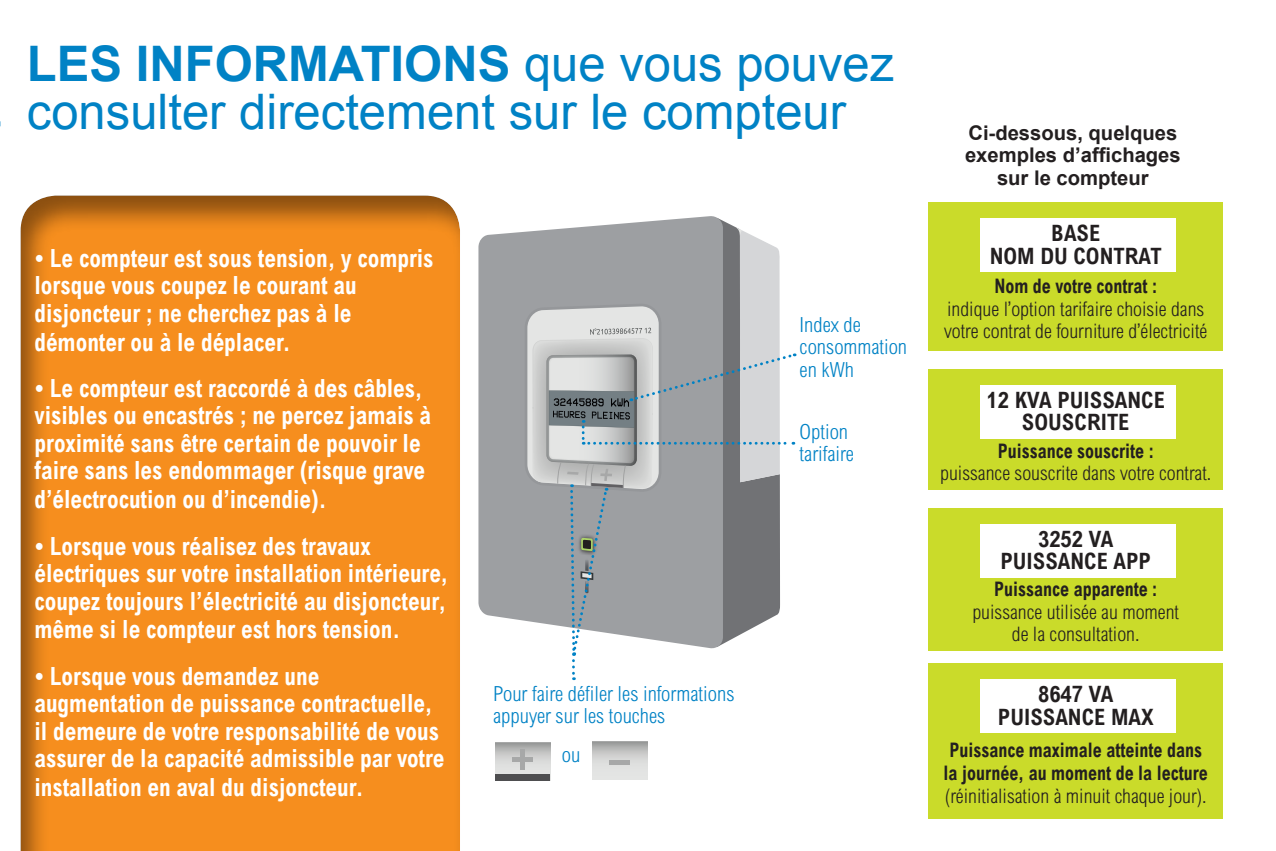
<style>
.page{position:relative;width:1276px;height:851px;background:#fff}
.page>*{position:absolute;margin:0;border:0;box-sizing:border-box;transform-origin:0 0}
.t1{font:49px "Arial";color:#0082c5}
.t2{font:700 49px "Arial";color:#0082c5}
.t3{font:700 condensed 25px/27.8px "Arial";color:#fff;scale:.93 1}
.t4{font:700 condensed 22.5px "Arial";color:#231f20}
.t5{font:300 condensed 20.75px/22.2px "Arial MT Std";color:#0082c5}
.t6{font:700 20.25px/22.5px "Arial";color:#231f20;text-align:center}
.t7{font:300 condensed 20px/22.5px "Arial MT Std";color:#231f20}
.t8{font:700 condensed 20px "Arial";color:#231f20;scale:.9 1}
.s1{font-weight:400}
</style>
<div class="page">
<div style="left:17px;top:175px;width:445px;height:675px;background:#231f20;opacity:.5"></div>
<svg style="left:478px;top:216px;width:239px;height:400px;background:#a5a7aa"></svg>
<div style="left:493px;top:450px;width:30px;height:171px;background:#9d9fa2"></div>
<svg style="left:495px;top:742px;width:55px;height:31px;background:#c7c8c7"></svg>
<div style="left:495px;top:773px;width:55px;height:7px;background:#4e4e50"></div>
<div style="left:520px;top:748px;width:5px;height:21px;background:#a7a8a8"></div>
<div style="left:512px;top:756px;width:21px;height:5px;background:#a7a8a8"></div>
<svg style="left:592px;top:741px;width:55px;height:38px;background:#cdcdcd"></svg>
<div style="left:609px;top:759px;width:21px;height:5px;background:#a7a8a8"></div>
<svg style="left:523px;top:218px;width:272px;height:462px"></svg>
<div style="left:928px;top:202px;width:295px;height:149px;background:#cadb2a"></div>
<div style="left:980px;top:218px;width:195px;height:54px;background:#fff"></div>
<div style="left:928px;top:368px;width:295px;height:121px;background:#cadb2a"></div>
<div style="left:980px;top:385px;width:195px;height:53px;background:#fff"></div>
<div style="left:928px;top:507px;width:295px;height:143px;background:#cadb2a"></div>
<div style="left:980px;top:524px;width:195px;height:53px;background:#fff"></div>
<div style="left:928px;top:663px;width:295px;height:155px;background:#cadb2a"></div>
<div style="left:980px;top:679px;width:195px;height:53px;background:#fff"></div>
<p class="t2" style="left:27px;top:32px;width:869px">LES INFORMATIONS <span class="s1">que vous pouvez</span></p>
<p class="t1" style="left:27px;top:80px;width:820px">consulter directement sur le compteur</p>
<p class="t3" style="left:34px;top:244px;width:431px">• Le compteur est sous tension, y compris lorsque vous coupez le courant au disjoncteur ; ne cherchez pas à le démonter ou à le déplacer.</p>
<p class="t3" style="left:34px;top:374px;width:428px">• Le compteur est raccordé à des câbles, visibles ou encastrés ; ne percez jamais à proximité sans être certain de pouvoir le faire sans les endommager (risque grave d’électrocution ou d’incendie).</p>
<p class="t3" style="left:34px;top:531px;width:447px">• Lorsque vous réalisez des travaux électriques sur votre installation intérieure, coupez toujours l’électricité au disjoncteur, même si le compteur est hors tension.</p>
<p class="t3" style="left:34px;top:662px;width:442px">• Lorsque vous demandez une augmentation de puissance contractuelle, il demeure de votre responsabilité de vous assurer de la capacité admissible par votre installation en aval du disjoncteur.</p>
<p class="t5" style="left:493px;top:682px;width:243px">Pour faire défiler les informations</p>
<p class="t5" style="left:493px;top:704px;width:173px">appuyer sur les touches</p>
<p class="t5" style="left:562px;top:743px;width:20px">ou</p>
<p class="t5" style="left:799px;top:313px;width:63px">Index de</p>
<p class="t5" style="left:799px;top:336px;width:109px">consommation</p>
<p class="t5" style="left:799px;top:358px;width:56px">en kWh</p>
<p class="t5" style="left:799px;top:420px;width:56px">Option tarifaire</p>
<p class="t6" style="left:965px;top:122px;width:217px">Ci-dessous, quelques exemples d’affichages sur le compteur</p>
<p class="t4" style="left:1051px;top:220px;width:51px">BASE</p>
<p class="t4" style="left:989px;top:243px;width:174px">NOM DU CONTRAT</p>
<p class="t8" style="left:994px;top:274px;width:182px">Nom de votre contrat :</p>
<p class="t7" style="left:944px;top:297px;width:265px">indique l’option tarifaire choisie dans votre contrat de fourniture d’électricité</p>
<p class="t4" style="left:986px;top:387px;width:180px">12 KVA PUISSANCE</p>
<p class="t4" style="left:1022px;top:409px;width:109px">SOUSCRITE</p>
<p class="t8" style="left:997px;top:439px;width:175px">Puissance souscrite :</p>
<p class="t7" style="left:940px;top:462px;width:273px">puissance souscrite dans votre contrat.</p>
<p class="t4" style="left:1038px;top:526px;width:77px">3252 VA</p>
<p class="t4" style="left:1000px;top:548px;width:152px">PUISSANCE APP</p>
<p class="t8" style="left:994px;top:577px;width:183px">Puissance apparente :</p>
<p class="t7" style="left:972px;top:600px;width:208px;text-align:center">puissance utilisée au moment de la consultation.</p>
<p class="t4" style="left:1038px;top:681px;width:77px">8647 VA</p>
<p class="t4" style="left:998px;top:703px;width:157px">PUISSANCE MAX</p>
<p class="t8" style="left:949px;top:738px;width:282px">Puissance maximale atteinte dans</p>
<p class="t8" style="left:943px;top:761px;width:295px">la journée, au moment de la lecture</p>
<p class="t7" style="left:944px;top:784px;width:263px">(réinitialisation à minuit chaque jour).</p>
</div>
